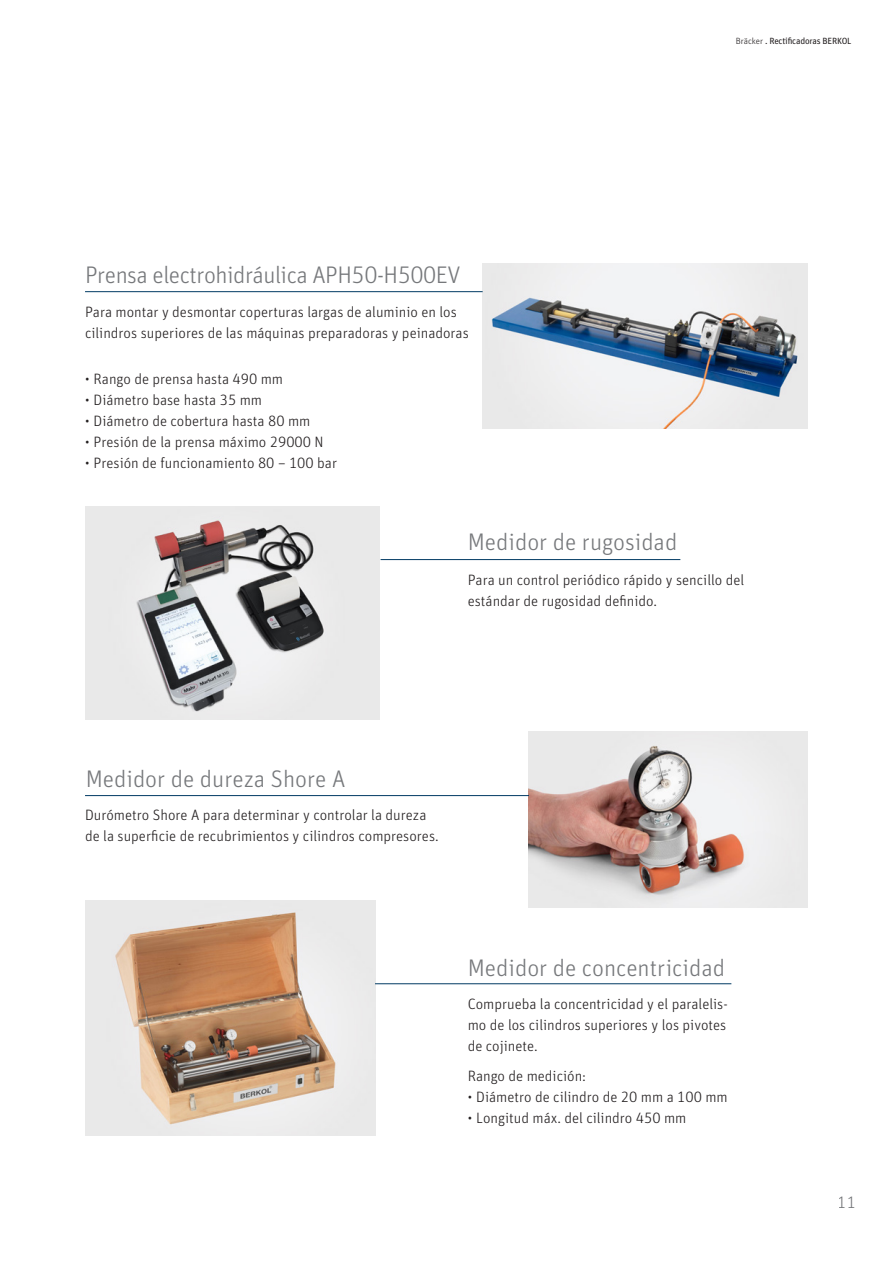
<style>
.page{position:relative;width:893px;height:1263px;background:#fff}
.page>*{position:absolute;margin:0;border:0;box-sizing:border-box;transform-origin:0 0}
.t1{font:300 24px "Unit Pro";color:#76787b}
.t2{font:300 24px "Unit Pro";letter-spacing:-.02em;color:#76787b}
.t3{font:300 16.5px "Unit Pro";color:#76787b}
.t4{font:300 15px/21px "Unit Pro";color:#231f20}
.t5{font:9px "Unit Pro";letter-spacing:-.02em;color:#231f20}
.s1{font-weight:300}
</style>
<div class="page">
<img style="left:482px;top:264px;width:326px;height:164px">
<img style="left:529px;top:731px;width:279px;height:176px">
<img style="left:85px;top:506px;width:294px;height:214px">
<img style="left:85px;top:900px;width:291px;height:235px">
<hr style="left:85px;top:291px;width:398px;height:1px;background:#003a63">
<hr style="left:381px;top:559px;width:299px;height:1px;background:#003a63">
<hr style="left:85px;top:795px;width:444px;height:1px;background:#003a63">
<hr style="left:375px;top:983px;width:356px;height:1px;background:#003a63">
<p class="t5" style="left:736px;top:34px;width:117px"><span class="s1">Bräcker</span> . Rectificadoras BERKOL</p>
<h1 class="t2" style="left:85px;top:258px;width:377px">Prensa electrohidráulica APH50-H500EV</h1>
<p class="t4" style="left:85px;top:301px;width:385px">Para montar y desmontar coperturas largas de aluminio en los cilindros superiores de las máquinas preparadoras y peinadoras</p>
<p class="t4" style="left:85px;top:368px;width:200px">• Rango de prensa hasta 490 mm</p>
<p class="t4" style="left:85px;top:389px;width:179px">• Diámetro base hasta 35 mm</p>
<p class="t4" style="left:85px;top:410px;width:227px">• Diámetro de cobertura hasta 80 mm</p>
<p class="t4" style="left:85px;top:431px;width:240px">• Presión de la prensa máximo 29000 N</p>
<p class="t4" style="left:85px;top:452px;width:253px">• Presión de funcionamiento 80 – 100 bar</p>
<h1 class="t1" style="left:468px;top:525px;width:211px">Medidor de rugosidad</h1>
<p class="t4" style="left:468px;top:568px;width:278px">Para un control periódico rápido y sencillo del estándar de rugosidad definido.</p>
<h1 class="t1" style="left:86px;top:762px;width:261px">Medidor de dureza Shore A</h1>
<p class="t4" style="left:85px;top:803px;width:355px">Durómetro Shore A para determinar y controlar la dureza de la superficie de recubrimientos y cilindros compresores.</p>
<h1 class="t1" style="left:468px;top:951px;width:259px">Medidor de concentricidad</h1>
<p class="t4" style="left:468px;top:993px;width:261px;text-align:justify">Comprueba la concentricidad y el paralelis&shy;mo de los cilindros superiores y los pivotes de cojinete.</p>
<p class="t4" style="left:468px;top:1065px;width:120px">Rango de medición:</p>
<p class="t4" style="left:468px;top:1086px;width:262px">• Diámetro de cilindro de 20 mm a 100 mm</p>
<p class="t4" style="left:468px;top:1107px;width:220px">• Longitud máx. del cilindro 450 mm</p>
<p class="t3" style="left:838px;top:1191px;width:20px">11</p>
</div>
